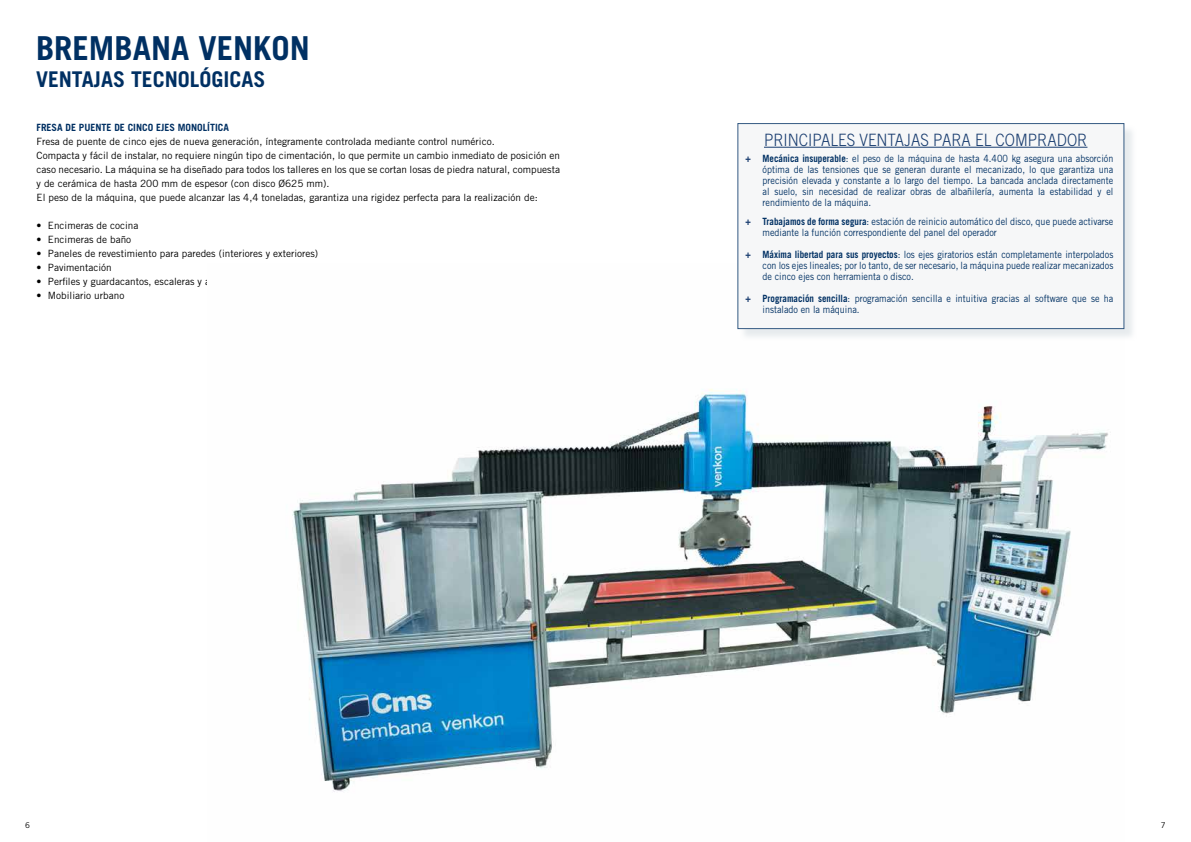
<style>
.page{position:relative;width:1191px;height:842px;background:#fff}
.page>*{position:absolute;margin:0;border:0;box-sizing:border-box;transform-origin:0 0}
.t1{font:700 33px "Trade Gothic LT Std";color:#003063}
.t2{font:700 21.7px "Trade Gothic LT Std";color:#003063}
.t3{font:300 17px "Trade Gothic LT Std";color:#183c6f;scale:.9 1}
.t4{font:10px/11px "Trade Gothic LT Std";color:#003063;text-align:justify;scale:.9 1}
.t5{font:10px/14px "Trade Gothic LT Std";color:#000}
.t6{font:700 10px "Trade Gothic LT Std";color:#003063}
.t7{font:8px "Trade Gothic LT Std";color:#000}
.s1{font-weight:700;color:#183c6f}
.s2{font-weight:700}
</style>
<div class="page">
<img style="left:292px;top:329px;width:816px;height:463px">
<div style="left:739px;top:125px;width:397px;height:216px;background:#d8dfe3;opacity:.75"></div>
<div style="left:737px;top:123px;width:387px;height:206px;background:#f4f6f7"></div>
<hr style="left:764px;top:147px;width:323px;height:1px;background:#183c6f">
<h1 class="t1" style="left:36px;top:28px;width:275px">BREMBANA VENKON</h1>
<h2 class="t2" style="left:36px;top:65px;width:231px">VENTAJAS TECNOLÓGICAS</h2>
<p class="t6" style="left:37px;top:121px;width:194px">FRESA DE PUENTE DE CINCO EJES MONOLÍTICA</p>
<p class="t5" style="left:37px;top:134px;width:525px">Fresa de puente de cinco ejes de nueva generación, íntegramente controlada mediante control numérico.<br>Compacta y fácil de instalar, no requiere ningún tipo de cimentación, lo que permite un cambio inmediato de posición en caso necesario. La máquina se ha diseñado para todos los talleres en los que se cortan losas de piedra natural, compuesta y de cerámica de hasta 200 mm de espesor (con disco Ø625 mm).<br>El peso de la máquina, que puede alcanzar las 4,4 toneladas, garantiza una rigidez perfecta para la realización de:</p>
<p class="t5" style="left:37px;top:218px;width:103px">• Encimeras de cocina</p>
<p class="t5" style="left:37px;top:232px;width:96px">• Encimeras de baño</p>
<p class="t5" style="left:37px;top:246px;width:283px">• Paneles de revestimiento para paredes (interiores y exteriores)</p>
<p class="t5" style="left:37px;top:260px;width:77px">• Pavimentación</p>
<p class="t5" style="left:37px;top:274px;width:211px">• Perfiles y guardacantos, escaleras y alféizares</p>
<p class="t5" style="left:37px;top:288px;width:89px">• Mobiliario urbano</p>
<h3 class="t3" style="left:764px;top:129px;width:361px">PRINCIPALES VENTAJAS PARA EL COMPRADOR</h3>
<p class="t4" style="left:762px;top:153px;width:391px;text-indent:-17px"><span class="s1">+</span> <span class="s2">Mecánica insuperable</span>: el peso de la máquina de hasta 4.400 kg asegura una absorción óptima de las tensiones que se generan durante el mecanizado, lo que garantiza una precisión elevada y constante a lo largo del tiempo. La bancada anclada directamente al suelo, sin necesidad de realizar obras de albañilería, aumenta la estabilidad y el rendimiento de la máquina.</p>
<p class="t4" style="left:762px;top:216px;width:391px;text-indent:-17px"><span class="s1">+</span> <span class="s2">Trabajamos de forma segura</span>: estación de reinicio automático del disco, que puede activarse mediante la función correspondiente del panel del operador</p>
<p class="t4" style="left:762px;top:249px;width:391px;text-indent:-17px"><span class="s1">+</span> <span class="s2">Máxima libertad para sus proyectos</span>: los ejes giratorios están completamente interpolados con los ejes lineales; por lo tanto, de ser necesario, la máquina puede realizar mecanizados de cinco ejes con herramienta o disco.</p>
<p class="t4" style="left:762px;top:293px;width:391px;text-indent:-17px"><span class="s1">+</span> <span class="s2">Programación sencilla</span>: programación sencilla e intuitiva gracias al software que se ha instalado en la máquina.</p>
<p class="t7" style="left:25px;top:820px;width:6px">6</p>
<p class="t7" style="left:1160px;top:820px;width:6px">7</p>
</div>
